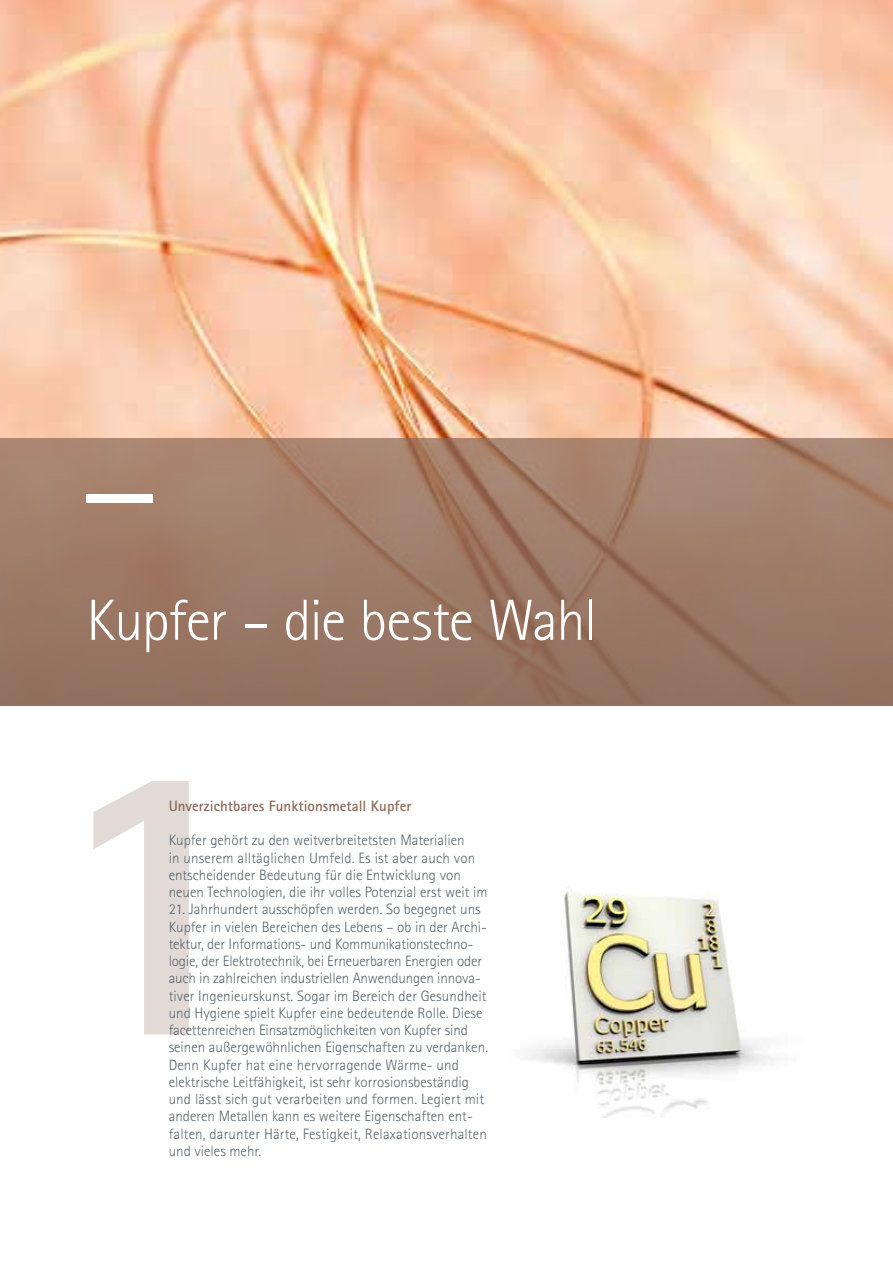
<style>
.page{position:relative;width:893px;height:1263px;background:#fff}
.page>*{position:absolute;margin:0;border:0;box-sizing:border-box;transform-origin:0 0}
.t1{font:800 393px "Rotis Sans Serif Pro";color:#8c6b5a}
.t2{font:300 58.05px "Rotis Sans Serif Pro";letter-spacing:-.025em;color:#fff}
.t3{font:300 15px/17.2px "Rotis Sans Serif Pro";color:#58656e}
.t4{font:700 15px "Rotis Sans Serif Pro";color:#8c6b5a}
</style>
<div class="page">
<img style="left:0;top:0;width:893px;height:438px">
<svg style="left:0;top:438px;width:893px;height:267px;background:#9d7a67"></svg>
<div style="left:86px;top:494px;width:67px;height:8px;background:#fff"></div>
<img style="left:528px;top:891px;width:247px;height:227px">
<h2 class="t2" style="left:86px;top:587px;width:512px">Kupfer – die beste Wahl</h2>
<h1 class="t1" style="left:48px;top:651px;width:220px">1</h1>
<p class="t4" style="left:169px;top:796px;width:244px">Unverzichtbares Funktionsmetall Kupfer</p>
<p class="t3" style="left:169px;top:832px;width:320px">Kupfer gehört zu den weitverbreitetsten Materialien<br>in unserem alltäglichen Umfeld. Es ist aber auch von entscheidender Bedeutung für die Entwicklung von neuen Technologien, die ihr volles Potenzial erst weit im</p>
<p class="t3" style="left:169px;top:901px;width:321px">21. Jahrhundert ausschöpfen werden. So begegnet uns Kupfer in vielen Bereichen des Lebens – ob in der Archi&shy;tektur, der Informations- und Kommunikationstechno&shy;logie, der Elektrotechnik, bei Erneuerbaren Energien oder auch in zahlreichen industriellen Anwendungen innova&shy;tiver Ingenieurskunst. Sogar im Bereich der Gesundheit und Hygiene spielt Kupfer eine bedeutende Rolle. Diese facettenreichen Einsatzmöglichkeiten von Kupfer sind seinen außergewöhnlichen Eigenschaften zu verdanken.<br>Denn Kupfer hat eine hervorragende Wärme- und elektrische Leitfähigkeit, ist sehr korrosionsbeständig und lässt sich gut verarbeiten und formen. Legiert mit anderen Metallen kann es weitere Eigenschaften ent&shy;falten, darunter Härte, Festigkeit, Relaxationsverhalten und vieles mehr.</p>
</div>
